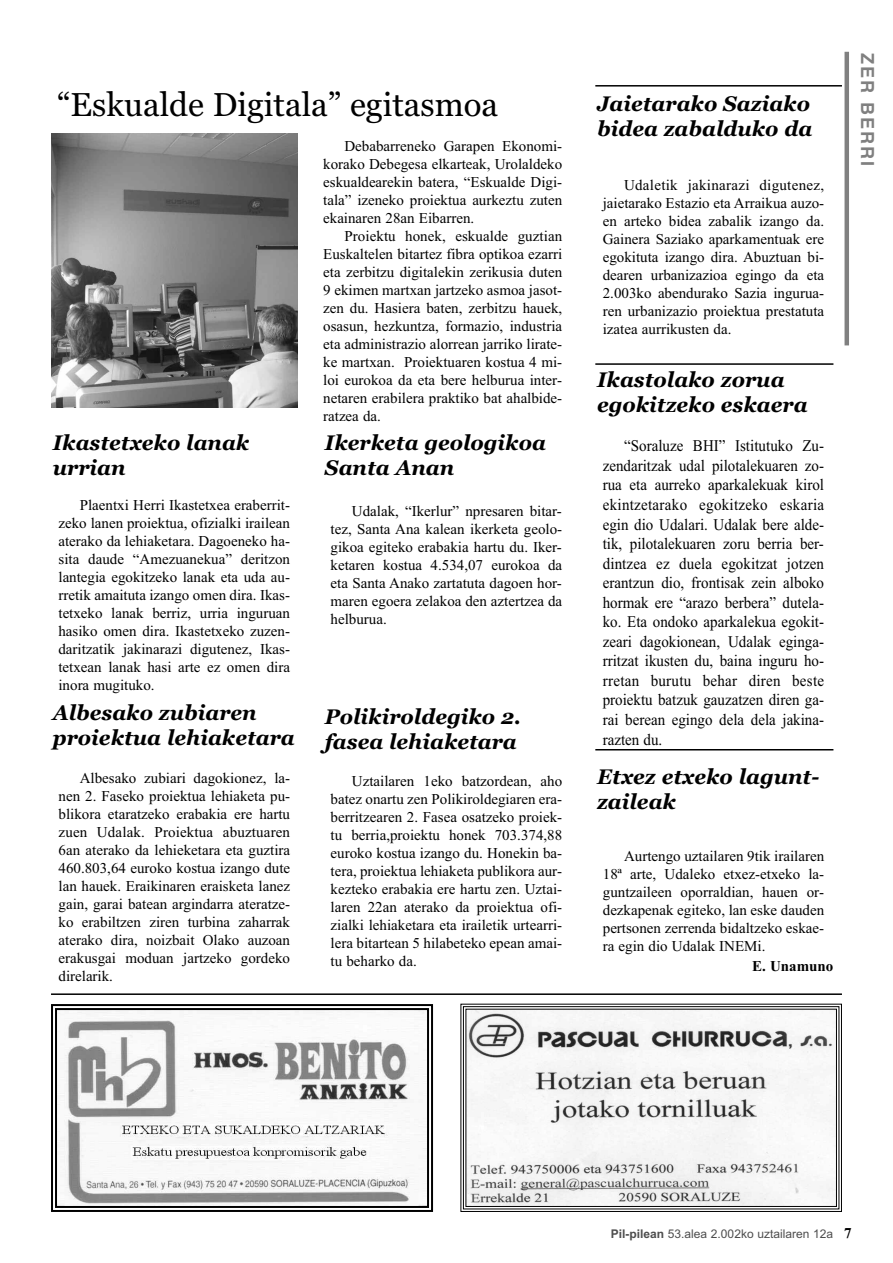
<style>
.page{position:relative;width:893px;height:1263px;background:#fff}
.page>*{position:absolute;margin:0;border:0;box-sizing:border-box;transform-origin:0 0}
.t1{font:33px "Georgia";color:#000}
.t2{font:italic 700 21px/25.2px "Georgia";color:#000}
.t3{font:700 18px "Helvetica";letter-spacing:.11em;color:#808080}
.t4{font:16.35px/19.5px "Times New Roman";color:#000;text-align:justify;scale:.92 1}
.t5{font:15px/18px "Times New Roman";color:#000;text-align:justify}
.t6{font:700 15px "Times New Roman";color:#000}
.t7{font:12px "Arial";color:#4d4d4d}
.s1{font-weight:700}
.s2{font-family:"Times New Roman";font-weight:700;font-size:15px;color:#000}
</style>
<div class="page">
<hr style="left:51px;top:993px;width:791px;height:2px;background:#000">
<div style="left:844px;top:52px;width:5px;height:293px;background:#808080"></div>
<hr style="left:595px;top:749px;width:238px;height:1px;background:#000">
<hr style="left:595px;top:85px;width:247px;height:2px;background:#000">
<img style="left:51px;top:134px;width:247px;height:274px">
<hr style="left:595px;top:363px;width:238px;height:2px;background:#000">
<img style="left:58px;top:1011px;width:368px;height:194px">
<div style="left:51px;top:1004px;width:382px;height:208px;border:2px solid #000"></div>
<div style="left:55px;top:1008px;width:374px;height:200px;border:2px solid #000"></div>
<img style="left:467px;top:1011px;width:368px;height:194px">
<div style="left:460px;top:1004px;width:382px;height:208px;border:1px solid #000"></div>
<div style="left:463px;top:1006px;width:376px;height:203px;border:1px solid #000"></div>
<div style="left:465px;top:1009px;width:372px;height:198px;border:1px solid #000"></div>
<h1 class="t1" style="left:57px;top:85px;width:443px">“Eskualde Digitala” egitasmoa</h1>
<h2 class="t2" style="left:53px;top:430px;width:198px">Ikastetxeko lanak urrian</h2>
<p class="t5" style="left:58px;top:496px;width:233px;text-indent:21px">Plaentxi Herri Ikastetxea eraberrit&shy;zeko lanen proiektua, ofizialki irailean aterako da lehiaketara. Dagoeneko ha&shy;sita daude “Amezuanekua” deritzon lantegia egokitzeko lanak eta uda au&shy;rretik amaituta izango omen dira. Ikas&shy;tetxeko lanak berriz, urria inguruan hasiko omen dira. Ikastetxeko zuzen&shy;daritzatik jakinarazi digutenez, Ikas&shy;tetxean lanak hasi arte ez omen dira inora mugituko.</p>
<p class="t5" style="left:323px;top:137px;width:241px;text-indent:21px">Debabarreneko Garapen Ekonomi&shy;korako Debegesa elkarteak, urolaldeko eskualdearekin batera, “Eskualde Digi&shy;tala” izeneko proiektua aurkeztu zuten ekainaren 28an Eibarren.</p>
<p class="t5" style="left:323px;top:227px;width:241px;text-indent:21px">Proiektu honek, eskualde guztian Euskaltelen bitartez fibra optikoa ezarri eta zerbitzu digitalekin zerikusia duten 9 ekimen martxan jartzeko asmoa jasot&shy;zen du. Hasiera baten, zerbitzu hauek, osasun, hezkuntza, formazio, industria eta administrazio alorrean jarriko lirate&shy;ke martxan. Proiektuaren kostua 4 mi&shy;loi eurokoa da eta bere helburua inter&shy;netaren erabilera praktiko bat ahalbide&shy;ratzea da.</p>
<h2 class="t2" style="left:325px;top:430px;width:222px">Ikerketa geologikoa<br>Santa Anan</h2>
<p class="t5" style="left:331px;top:501px;width:233px;text-indent:21px">udalak, “Ikerlur” npresaren bitar&shy;tez, Santa Ana kalean ikerketa geolo&shy;gikoa egiteko erabakia hartu du. Iker&shy;ketaren kostua 4.534,07 eurokoa da eta Santa Anako zartatuta dagoen hor&shy;maren egoera zelakoa den aztertzea da helburua.</p>
<h2 class="t2" style="left:53px;top:700px;width:243px">Albesako zubiaren proiektua lehiaketara</h2>
<h2 class="t2" style="left:325px;top:704px;width:198px">Polikiroldegiko 2. fasea lehiaketara</h2>
<p class="t5" style="left:59px;top:769px;width:233px;text-indent:21px">Albesako zubiari dagokionez, la&shy;nen 2. Faseko proiektua lehiaketa pu&shy;blikora etaratzeko erabakia ere hartu zuen udalak. Proiektua abuztuaren 6an aterako da lehieketara eta guztira 460.803,64 euroko kostua izango dute lan hauek. Eraikinaren eraisketa lanez gain, garai batean argindarra ateratze&shy;ko erabiltzen ziren turbina zaharrak aterako dira, noizbait Olako auzoan erakusgai moduan jartzeko gordeko direlarik.</p>
<p class="t5" style="left:331px;top:772px;width:233px;text-indent:21px">uztailaren 1eko batzordean, aho batez onartu zen Polikiroldegiaren era&shy;berritzearen 2. Fasea osatzeko proiek&shy;tu berria,proiektu honek 703.374,88 euroko kostua izango du. Honekin ba&shy;tera, proiektua lehiaketa publikora aur&shy;kezteko erabakia ere hartu zen. uztai&shy;laren 22an aterako da proiektua ofi&shy;zialki lehiaketara eta irailetik urtearri&shy;lera bitartean 5 hilabeteko epean amai&shy;tu beharko da.</p>
<h2 class="t2" style="left:597px;top:91px;width:217px">Jaietarako Saziako bidea zabalduko da</h2>
<p class="t5" style="left:603px;top:175px;width:223px;text-indent:21px">udaletik jakinarazi digutenez, jaietarako Estazio eta Arraikua auzo&shy;en arteko bidea zabalik izango da.<br>Gainera Saziako aparkamentuak ere egokituta izango dira. Abuztuan bi&shy;dearen urbanizazioa egingo da eta 2.003ko abendurako Sazia ingurua&shy;ren urbanizazio proiektua prestatuta izatea aurrikusten da.</p>
<h2 class="t2" style="left:597px;top:367px;width:212px">Ikastolako zorua egokitzeko eskaera</h2>
<p class="t4" style="left:603px;top:436px;width:242px;text-indent:21px">“Soraluze BHI” Istitutuko Zu&shy;zendaritzak udal pilotalekuaren zo&shy;rua eta aurreko aparkalekuak kirol ekintzetarako egokitzeko eskaria egin dio udalari. udalak bere alde&shy;tik, pilotalekuaren zoru berria ber&shy;dintzea ez duela egokitzat jotzen erantzun dio, frontisak zein alboko hormak ere “arazo berbera” dutela&shy;ko. Eta ondoko aparkalekua egokit&shy;zeari dagokionean, udalak eginga&shy;rritzat ikusten du, baina inguru ho&shy;rretan burutu behar diren beste proiektu batzuk gauzatzen diren ga&shy;rai berean egingo dela dela jakina&shy;razten du.</p>
<h2 class="t2" style="left:597px;top:764px;width:224px">Etxez etxeko lagunt&shy;zaileak</h2>
<p class="t5" style="left:603px;top:847px;width:223px;text-indent:21px">Aurtengo uztailaren 9tik irailaren 18ª arte, udaleko etxez-etxeko la&shy;guntzaileen oporraldian, hauen or&shy;dezkapenak egiteko, lan eske dauden pertsonen zerrenda bidaltzeko eskae&shy;ra egin dio udalak INEMi.</p>
<p class="t6" style="left:752px;top:957px;width:83px">E. Unamuno</p>
<p class="t3" style="left:878px;top:53px;width:115px;rotate:90deg">ZER BERRI</p>
<p class="t7" style="left:611px;top:1227px;width:242px"><span class="s1">Pil-pilean</span> 53.alea 2.002ko uztailaren 12a <span class="s2">7</span></p>
</div>
